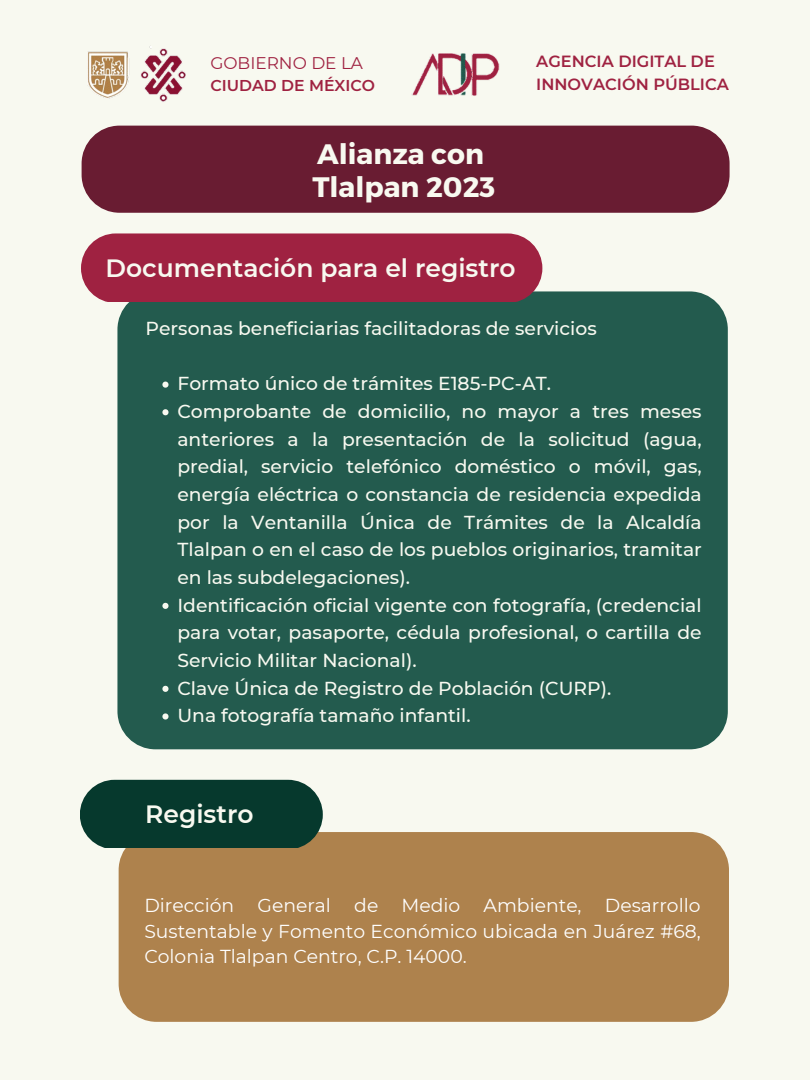
<style>
.page{position:relative;width:810px;height:1080px;background:#f8f9f0}
.page>*{position:absolute;margin:0;border:0;box-sizing:border-box;transform-origin:0 0}
.t1{font:700 28.12px/32.8px "Montserrat";color:#f8f9f0}
.t2{font:600 25px "Montserrat";color:#f8f9f0}
.t3{font:500 18.75px/27.6px "Montserrat";color:#f8f9f0}
.t4{font:18.75px/25.8px "Montserrat";color:#fff;text-align:justify}
.t5{font:16.88px "Montserrat";color:#9f2241}
.t6{font:600 16.19px/22.2px "Montserrat";color:#9f2241}
.t7{font:600 15.69px "Montserrat";color:#9f2241}
</style>
<div class="page">
<img style="left:88px;top:46px;width:98px;height:56px">
<img style="left:411px;top:53px;width:89px;height:43px">
<div style="left:82px;top:126px;width:648px;height:87px;background:#691c32;border-radius:38px"></div>
<div style="left:117px;top:291px;width:611px;height:458px;background:#235b4e;border-radius:38px"></div>
<div style="left:81px;top:233px;width:461px;height:69px;background:#9f2241"></div>
<div style="left:119px;top:832px;width:610px;height:190px;background:#ae824d;border-radius:38px"></div>
<div style="left:80px;top:780px;width:243px;height:68px;background:#06392d"></div>
<svg style="left:162px;top:382px;width:7px;height:6px"></svg>
<svg style="left:162px;top:409px;width:7px;height:6px"></svg>
<svg style="left:162px;top:603px;width:7px;height:6px"></svg>
<svg style="left:162px;top:686px;width:7px;height:6px"></svg>
<svg style="left:162px;top:713px;width:7px;height:7px"></svg>
<p class="t5" style="left:210px;top:53px;width:154px">GOBIERNO DE LA</p>
<p class="t7" style="left:210px;top:76px;width:166px">CIUDAD DE MÉXICO</p>
<h1 class="t1" style="left:312px;top:136px;width:184px">Alianza con<br>Tlalpan 2023</h1>
<p class="t6" style="left:536px;top:51px;width:194px">AGENCIA DIGITAL DE<br>INNOVACIÓN PÚBLICA</p>
<h2 class="t2" style="left:105px;top:252px;width:412px">Documentación para el registro</h2>
<p class="t3" style="left:146px;top:315px;width:453px">Personas beneficiarias facilitadoras de servicios</p>
<p class="t3" style="left:177px;top:370px;width:526px">Formato único de trámites E185-PC-AT.<br>Comprobante de domicilio, no mayor a tres meses anteriores a la presentación de la solicitud (agua, predial, servicio telefónico doméstico o móvil, gas, energía eléctrica o constancia de residencia expedida por la Ventanilla Única de Trámites de la Alcaldía Tlalpan o en el caso de los pueblos originarios, tramitar en las subdelegaciones).<br>Identificación oficial vigente con fotografía, (credencial para votar, pasaporte, cédula profesional, o cartilla de Servicio Militar Nacional).<br>Clave Única de Registro de Población (CURP).<br>Una fotografía tamaño infantil.</p>
<h2 class="t2" style="left:145px;top:799px;width:110px">Registro</h2>
<p class="t4" style="left:144px;top:892px;width:558px">Dirección General de Medio Ambiente, Desarrollo Sustentable y Fomento Económico ubicada en Juárez #68, Colonia Tlalpan Centro, C.P. 14000.</p>
</div>
